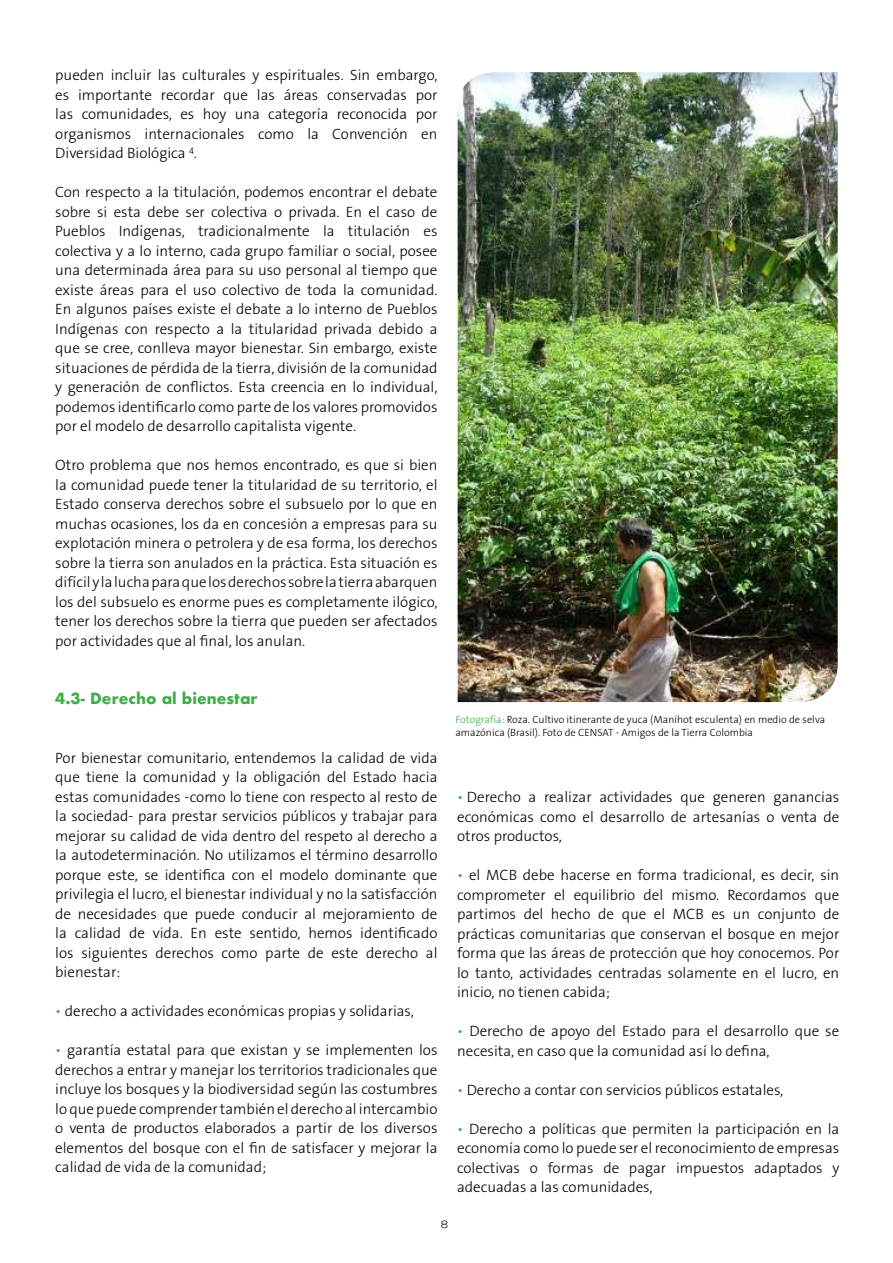
<style>
.page{position:relative;width:893px;height:1263px;background:#fff}
.page>*{position:absolute;margin:0;border:0;box-sizing:border-box;transform-origin:0 0}
.t1{font:300 15px/19.5px "The Sans B3";color:#000;text-align:justify}
.t2{font:700 15px "Futura";color:#41ad49}
.t3{font:300 10.5px/12.6px "The Sans B3";color:#000}
.t4{font:10.5px "Nexa Rust Sans Book 02";color:#000}
.s1{color:#41ad49}
</style>
<div class="page">
<img style="left:458px;top:72px;width:380px;height:630px">
<p class="t1" style="left:55px;top:66px;width:384px">pueden incluir las culturales y espirituales. Sin embargo, es importante recordar que las áreas conservadas por las comunidades, es hoy una categoría reconocida por organismos internacionales como la Convención en Diversidad Biológica <sup>4</sup>.</p>
<p class="t1" style="left:55px;top:183px;width:384px">Con respecto a la titulación, podemos encontrar el debate sobre si esta debe ser colectiva o privada. En el caso de Pueblos Indígenas, tradicionalmente la titulación es colectiva y a lo interno, cada grupo familiar o social, posee una determinada área para su uso personal al tiempo que existe áreas para el uso colectivo de toda la comunidad.<br>En algunos países existe el debate a lo interno de Pueblos Indígenas con respecto a la titularidad privada debido a que se cree, conlleva mayor bienestar. Sin embargo, existe situaciones de pérdida de la tierra, división de la comunidad y generación de conflictos. Esta creencia en lo individual, podemos identificarlo como parte de los valores promovidos por el modelo de desarrollo capitalista vigente.</p>
<p class="t1" style="left:55px;top:456px;width:384px">Otro problema que nos hemos encontrado, es que si bien la comunidad puede tener la titularidad de su territorio, el Estado conserva derechos sobre el subsuelo por lo que en muchas ocasiones, los da en concesión a empresas para su explotación minera o petrolera y de esa forma, los derechos sobre la tierra son anulados en la práctica. Esta situación es difícil y la lucha para que los derechos sobre la tierra abarquen los del subsuelo es enorme pues es completamente ilógico, tener los derechos sobre la tierra que pueden ser afectados por actividades que al final, los anulan.</p>
<p class="t2" style="left:55px;top:688px;width:204px">4.3- Derecho al bienestar</p>
<p class="t1" style="left:55px;top:749px;width:384px">Por bienestar comunitario, entendemos la calidad de vida que tiene la comunidad y la obligación del Estado hacia estas comunidades -como lo tiene con respecto al resto de la sociedad- para prestar servicios públicos y trabajar para mejorar su calidad de vida dentro del respeto al derecho a la autodeterminación. No utilizamos el término desarrollo porque este, se identifica con el modelo dominante que privilegia el lucro, el bienestar individual y no la satisfacción de necesidades que puede conducir al mejoramiento de la calidad de vida. En este sentido, hemos identificado los siguientes derechos como parte de este derecho al bienestar:</p>
<p class="t1" style="left:55px;top:1002px;width:360px"><span class="s1">•</span> derecho a actividades económicas propias y solidarias,</p>
<p class="t1" style="left:55px;top:1041px;width:384px"><span class="s1">•</span> garantía estatal para que existan y se implementen los derechos a entrar y manejar los territorios tradicionales que incluye los bosques y la biodiversidad según las costumbres lo que puede comprender también el derecho al intercambio o venta de productos elaborados a partir de los diversos elementos del bosque con el fin de satisfacer y mejorar la calidad de vida de la comunidad;</p>
<p class="t3" style="left:455px;top:714px;width:371px"><span class="s1">Fotografía:</span> Roza. Cultivo itinerante de yuca (Manihot esculenta) en medio de selva amazónica (Brasil). Foto de CENSAT - Amigos de la Tierra Colombia</p>
<p class="t1" style="left:457px;top:788px;width:384px"><span class="s1">•</span> Derecho a realizar actividades que generen ganancias económicas como el desarrollo de artesanías o venta de otros productos,</p>
<p class="t1" style="left:457px;top:866px;width:384px"><span class="s1">•</span> el MCB debe hacerse en forma tradicional, es decir, sin comprometer el equilibrio del mismo. Recordamos que partimos del hecho de que el MCB es un conjunto de prácticas comunitarias que conservan el bosque en mejor forma que las áreas de protección que hoy conocemos. Por lo tanto, actividades centradas solamente en el lucro, en inicio, no tienen cabida;</p>
<p class="t1" style="left:457px;top:1022px;width:384px"><span class="s1">•</span> Derecho de apoyo del Estado para el desarrollo que se necesita, en caso que la comunidad así lo defina,</p>
<p class="t1" style="left:457px;top:1080px;width:328px"><span class="s1">•</span> Derecho a contar con servicios públicos estatales,</p>
<p class="t1" style="left:457px;top:1119px;width:384px"><span class="s1">•</span> Derecho a políticas que permiten la participación en la economía como lo puede ser el reconocimiento de empresas colectivas o formas de pagar impuestos adaptados y adecuadas a las comunidades,</p>
<p class="t4" style="left:441px;top:1218px;width:9px">8</p>
</div>
